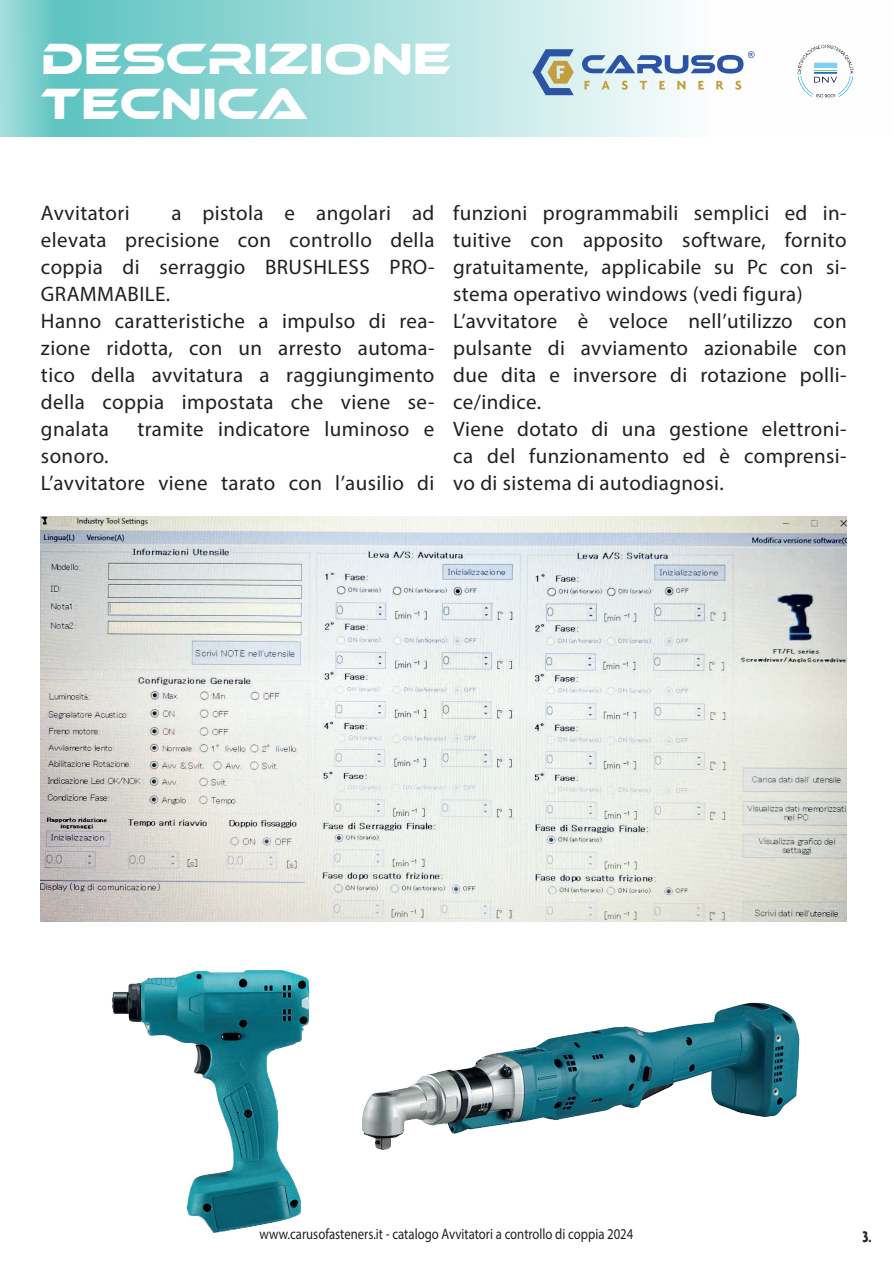
<style>
.page{position:relative;width:893px;height:1263px;background:#fff}
.page>*{position:absolute;margin:0;border:0;box-sizing:border-box;transform-origin:0 0}
.t1{font:45px/45px "Ethnocentric Rg";color:#fff}
.t2{font:21px/27px "Myriad Pro";letter-spacing:.02em;color:#231f20}
.t3{font:700 16.5px "Agenda";color:#231f20;scale:.85 1}
.t4{font:15px "Myriad Pro";color:#231f20;scale:.85 1}
</style>
<div class="page">
<div style="left:55px;top:0;width:838px;height:137px;background:linear-gradient(to right,#62c6c3,#fff)"></div>
<div style="left:0;top:0;width:55px;height:137px;background:linear-gradient(to right,#a8dfdd,#61c5c2)"></div>
<svg style="left:585px;top:81px;width:5px;height:8px"></svg>
<svg style="left:601px;top:81px;width:9px;height:8px"></svg>
<svg style="left:622px;top:81px;width:6px;height:9px"></svg>
<svg style="left:640px;top:81px;width:7px;height:8px"></svg>
<svg style="left:659px;top:81px;width:6px;height:8px"></svg>
<svg style="left:677px;top:81px;width:8px;height:9px"></svg>
<svg style="left:698px;top:81px;width:6px;height:8px"></svg>
<svg style="left:716px;top:81px;width:8px;height:8px"></svg>
<svg style="left:735px;top:81px;width:6px;height:9px"></svg>
<svg style="left:582px;top:51px;width:172px;height:23px"></svg>
<svg style="left:532px;top:49px;width:42px;height:46px;background:#97a9b1"></svg>
<img style="left:793px;top:40px;width:64px;height:64px">
<img style="left:112px;top:970px;width:198px;height:263px">
<img style="left:41px;top:517px;width:806px;height:404px">
<img style="left:348px;top:847px;width:460px;height:303px">
<h1 class="t1" style="left:41px;top:36px;width:412px">DESCRIZIONE<br>TECNICA</h1>
<p class="t2" style="left:41px;top:199px;width:395px;text-indent:130px">a pistola e angolari ad elevata precisione con controllo della coppia di serraggio BRUSHLESS PRO-<br>GRAMMABILE.<br>Hanno caratteristiche a impulso di rea&shy;zione ridotta, con un arresto automa&shy;tico della avvitatura a raggiungimento della coppia impostata che viene se&shy;gnalata</p>
<p class="t2" style="left:41px;top:199px;width:90px">Avvitatori</p>
<p class="t2" style="left:137px;top:415px;width:299px">tramite indicatore luminoso e</p>
<p class="t2" style="left:41px;top:442px;width:395px">sonoro.<br>L’avvitatore viene tarato con l’ausilio di</p>
<p class="t2" style="left:453px;top:199px;width:395px">funzioni programmabili semplici ed in&shy;tuitive con apposito software, fornito gratuitamente, applicabile su Pc con si&shy;stema operativo windows (vedi figura)<br>L’avvitatore è veloce nell’utilizzo con pulsante di avviamento azionabile con due dita e inversore di rotazione polli&shy;ce/indice.<br>Viene dotato di una gestione elettroni&shy;ca del funzionamento ed è comprensi&shy;vo di sistema di autodiagnosi.</p>
<p class="t4" style="left:260px;top:1224px;width:441px">www.carusofasteners.it - catalogo Avvitatori a controllo di coppia 2024</p>
<p class="t3" style="left:863px;top:1226px;width:12px">3.</p>
</div>
